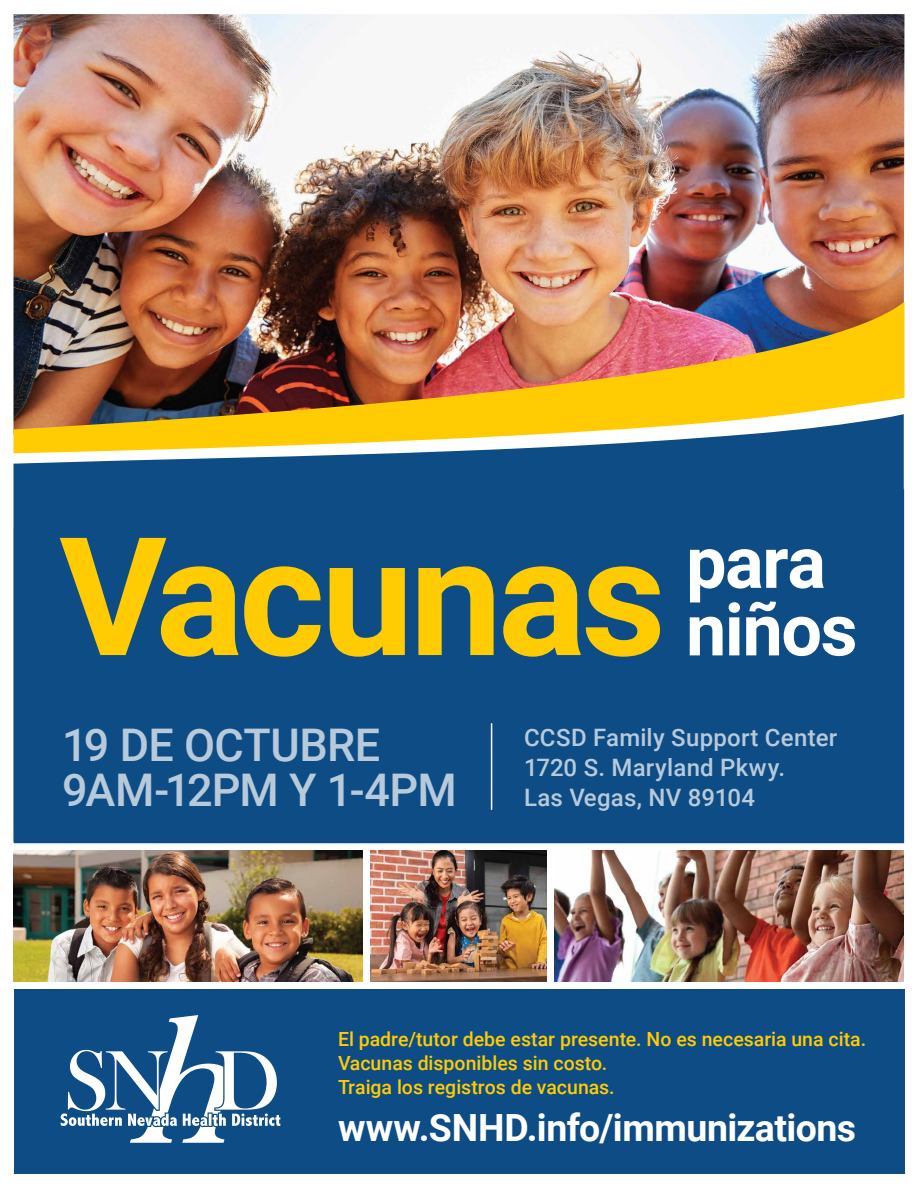
<style>
.page{position:relative;width:918px;height:1188px;background:#fff}
.page>*{position:absolute;margin:0;border:0;box-sizing:border-box;transform-origin:0 0}
.t1{font:700 164.85px "Roboto";letter-spacing:-.03em;color:#ffcc04}
.t2{font:700 72px/67.5px "Roboto";letter-spacing:-.02em;color:#fff}
.t3{font:500 45px/45px "Roboto";letter-spacing:-.015em;color:#b7cadb}
.t4{font:700 37.5px "Roboto";letter-spacing:-.015em;color:#fff}
.t5{font:500 24px/30px "Roboto";letter-spacing:.01em;color:#b7cadb}
.t6{font:500 19.5px/24px "Roboto";color:#ffcc04}
</style>
<div class="page">
<svg style="left:14px;top:453px;width:890px;height:36px;background:#1d578c"></svg>
<img style="left:14px;top:14px;width:890px;height:288px">
<img style="left:14px;top:302px;width:890px;height:151px">
<div style="left:14px;top:489px;width:890px;height:354px;background:#0e4c85"></div>
<hr style="left:491px;top:723px;width:1px;height:87px;background:#fff">
<div style="left:14px;top:989px;width:890px;height:185px;background:#0e4c85"></div>
<svg style="left:61px;top:1015px;width:219px;height:128px"></svg>
<img style="left:14px;top:851px;width:348px;height:131px">
<img style="left:555px;top:851px;width:349px;height:131px">
<img style="left:370px;top:851px;width:177px;height:131px">
<h1 class="t1" style="left:59px;top:481px;width:608px">Vacunas</h1>
<h2 class="t2" style="left:686px;top:526px;width:173px">para niños</h2>
<h3 class="t3" style="left:62px;top:721px;width:396px">19 DE OCTUBRE<br>9AM-12PM Y 1-4PM</h3>
<p class="t5" style="left:524px;top:721px;width:315px">CCSD Family Support Center<br>1720 S. Maryland Pkwy.<br>Las Vegas, NV 89104</p>
<p class="t6" style="left:338px;top:1027px;width:530px">El padre/tutor debe estar presente. No es necesaria una cita.<br>Vacunas disponibles sin costo.<br>Traiga los registros de vacunas.</p>
<h3 class="t4" style="left:338px;top:1101px;width:520px">www.SNHD.info/immunizations</h3>
</div>
